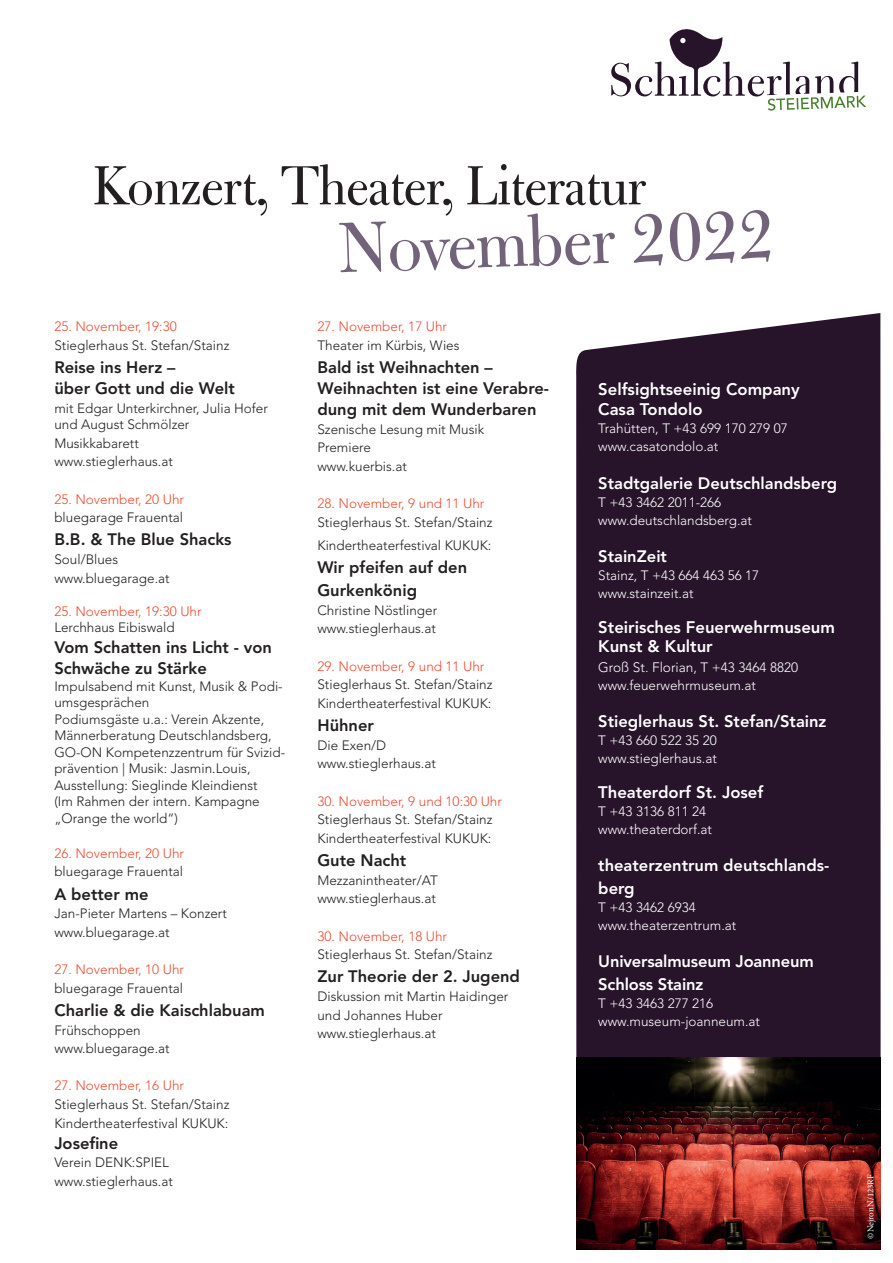
<style>
.page{position:relative;width:893px;height:1263px;background:#fff}
.page>*{position:absolute;margin:0;border:0;box-sizing:border-box;transform-origin:0 0}
.t1{font:79.05px "Bulmer MT Regular Display";color:#72637a}
.t2{font:61.2px "Bulmer MT Regular Display";color:#231f20}
.t3{font:800 16.65px/19.6px "Avenir LT Std";color:#fff}
.t4{font:800 16.5px/21px "Avenir LT Std";color:#231f20}
.t5{font:800 16.5px/22.5px "Avenir LT Std";color:#fff}
.t6{font:300 13.65px "Avenir LT Std";color:#fff}
.t7{font:300 13.5px/18.6px "Avenir LT Std";color:#231f20}
.t8{font:300 13.5px/18px "Avenir LT Std";color:#fff}
.t9{font:300 13.5px "Avenir LT Std";color:#ef4d35}
.t10{font:9px "Minion Pro";color:#fff}
.s1{font-size:13.5px}
</style>
<div class="page">
<div style="left:576px;top:313px;width:305px;height:745px;background:#27132a"></div>
<svg style="left:611px;top:29px;width:255px;height:82px"></svg>
<img style="left:576px;top:1058px;width:305px;height:191px">
<h2 class="t2" style="left:93px;top:148px;width:555px">Konzert, Theater, Literatur</h2>
<h1 class="t1" style="left:338px;top:200px;width:437px;rotate:-2deg">November 2022</h1>
<p class="t9" style="left:54px;top:319px;width:124px">25. November, 19:30</p>
<p class="t7" style="left:54px;top:336px;width:177px">Stieglerhaus St. Stefan/Stainz</p>
<p class="t4" style="left:54px;top:357px;width:182px">Reise ins Herz –<br>über Gott und die Welt</p>
<p class="t7" style="left:54px;top:400px;width:215px;line-height:16.5px">mit Edgar Unterkirchner, Julia Hofer und August Schmölzer</p>
<p class="t7" style="left:54px;top:434px;width:120px">Musikkabarett www.stieglerhaus.at</p>
<p class="t9" style="left:54px;top:491px;width:131px">25. November, 20 Uhr</p>
<p class="t7" style="left:54px;top:508px;width:130px">bluegarage Frauental</p>
<p class="t4" style="left:54px;top:529px;width:179px">B.B. &amp; The Blue Shacks</p>
<p class="t7" style="left:54px;top:550px;width:117px">Soul/Blues www.bluegarage.at</p>
<p class="t9" style="left:54px;top:603px;width:149px">25. November, 19:30 Uhr</p>
<p class="t7" style="left:54px;top:618px;width:122px">Lerchhaus Eibiswald</p>
<p class="t4" style="left:54px;top:637px;width:219px">Vom Schatten ins Licht - von<br>Schwäche zu Stärke</p>
<p class="t7" style="left:54px;top:678px;width:232px;line-height:16.5px">Impulsabend mit Kunst, Musik &amp; Podi&shy;umsgesprächen<br>Podiumsgäste u.a.: Verein Akzente,<br>Männerberatung Deutschlandsberg,<br>GO-ON Kompetenzzentrum für Svizid&shy;prävention | Musik: Jasmin.Louis,<br>Ausstellung: Sieglinde Kleindienst<br>(Im Rahmen der intern. Kampagne „Orange the world“)</p>
<p class="t9" style="left:54px;top:845px;width:131px">26. November, 20 Uhr</p>
<p class="t7" style="left:54px;top:862px;width:130px">bluegarage Frauental</p>
<p class="t4" style="left:54px;top:883px;width:96px">A better me</p>
<p class="t7" style="left:54px;top:904px;width:174px">Jan-Pieter Martens – Konzert www.bluegarage.at</p>
<p class="t9" style="left:54px;top:961px;width:131px">27. November, 10 Uhr</p>
<p class="t7" style="left:54px;top:979px;width:130px">bluegarage Frauental</p>
<p class="t4" style="left:54px;top:1000px;width:212px">Charlie &amp; die Kaischlabuam</p>
<p class="t7" style="left:54px;top:1020px;width:117px">Frühschoppen www.bluegarage.at</p>
<p class="t9" style="left:54px;top:1078px;width:131px">27. November, 16 Uhr</p>
<p class="t7" style="left:54px;top:1095px;width:177px">Stieglerhaus St. Stefan/Stainz<br>Kindertheaterfestival KUKUK:</p>
<p class="t4" style="left:54px;top:1132px;width:65px">Josefine</p>
<p class="t7" style="left:54px;top:1153px;width:120px">Verein DENK:SPIEL www.stieglerhaus.at</p>
<p class="t9" style="left:317px;top:319px;width:131px">27. November, 17 Uhr</p>
<p class="t7" style="left:317px;top:336px;width:144px">Theater im Kürbis, Wies</p>
<p class="t4" style="left:317px;top:357px;width:233px">Bald ist Weihnachten –<br>Weihnachten ist eine Verabre&shy;dung mit dem Wunderbaren</p>
<p class="t7" style="left:317px;top:420px;width:168px">Szenische Lesung mit Musik<br>Premiere<br>www.kuerbis.at</p>
<p class="t9" style="left:317px;top:496px;width:168px">28. November, 9 und 11 Uhr</p>
<p class="t7" style="left:317px;top:511px;width:177px;line-height:23.1px">Stieglerhaus St. Stefan/Stainz<br>Kindertheaterfestival KUKUK:</p>
<p class="t4" style="left:317px;top:556px;width:151px;line-height:23.1px">Wir pfeifen auf den<br>Gurkenkönig</p>
<p class="t7" style="left:317px;top:601px;width:121px">Christine Nöstlinger www.stieglerhaus.at</p>
<p class="t9" style="left:317px;top:658px;width:168px">29. November, 9 und 11 Uhr</p>
<p class="t7" style="left:317px;top:675px;width:177px">Stieglerhaus St. Stefan/Stainz<br>Kindertheaterfestival KUKUK:</p>
<p class="t4" style="left:317px;top:715px;width:58px">Hühner</p>
<p class="t7" style="left:317px;top:736px;width:120px">Die Exen/D www.stieglerhaus.at</p>
<p class="t9" style="left:317px;top:793px;width:186px">30. November, 9 und 10:30 Uhr</p>
<p class="t7" style="left:317px;top:810px;width:177px">Stieglerhaus St. Stefan/Stainz<br>Kindertheaterfestival KUKUK:</p>
<p class="t4" style="left:317px;top:850px;width:90px">Gute Nacht</p>
<p class="t7" style="left:317px;top:871px;width:122px">Mezzanintheater/AT www.stieglerhaus.at</p>
<p class="t9" style="left:317px;top:928px;width:131px">30. November, 18 Uhr</p>
<p class="t7" style="left:317px;top:945px;width:177px">Stieglerhaus St. Stefan/Stainz</p>
<p class="t4" style="left:317px;top:966px;width:204px">Zur Theorie der 2. Jugend</p>
<p class="t7" style="left:317px;top:987px;width:193px">Diskussion mit Martin Haidinger und Johannes Huber www.stieglerhaus.at</p>
<p class="t3" style="left:598px;top:380px;width:203px">Selfsightseeinig Company<br>Casa Tondolo</p>
<p class="t8" style="left:598px;top:419px;width:191px">Trahütten, T +43 699 170 279 07 www.casatondolo.at</p>
<p class="t5" style="left:598px;top:472px;width:240px">Stadtgalerie Deutschlandsberg</p>
<p class="t8" style="left:598px;top:493px;width:155px">T +43 3462 2011-266 www.deutschlandsberg.at</p>
<p class="t5" style="left:598px;top:545px;width:70px">StainZeit</p>
<p class="t8" style="left:598px;top:566px;width:163px">Stainz, T +43 664 463 56 17 www.stainzeit.at</p>
<p class="t3" style="left:598px;top:617px;width:238px">Steirisches Feuerwehrmuseum<br>Kunst &amp; Kultur</p>
<p class="t6" style="left:598px;top:659px;width:201px">Groß St. Florian, <span class="s1">T +43 3464 8820</span></p>
<p class="t8" style="left:598px;top:676px;width:159px">www.feuerwehrmuseum.at</p>
<p class="t5" style="left:598px;top:710px;width:230px">Stieglerhaus St. Stefan/Stainz</p>
<p class="t8" style="left:598px;top:732px;width:120px">T +43 660 522 35 20 www.stieglerhaus.at</p>
<p class="t3" style="left:598px;top:782px;width:167px">Theaterdorf St. Josef</p>
<p class="t8" style="left:598px;top:802px;width:115px">T +43 3136 811 24 www.theaterdorf.at</p>
<p class="t5" style="left:598px;top:854px;width:233px">theaterzentrum deutschlands&shy;berg</p>
<p class="t8" style="left:598px;top:898px;width:140px">T +43 3462 6934 www.theaterzentrum.at</p>
<p class="t5" style="left:598px;top:950px;width:217px">Universalmuseum Joanneum<br>Schloss Stainz</p>
<p class="t8" style="left:598px;top:994px;width:163px">T +43 3463 277 216 www.museum-joanneum.at</p>
<p class="t10" style="left:864px;top:1239px;width:66px;rotate:-90deg">©NejronN/123RF</p>
</div>
